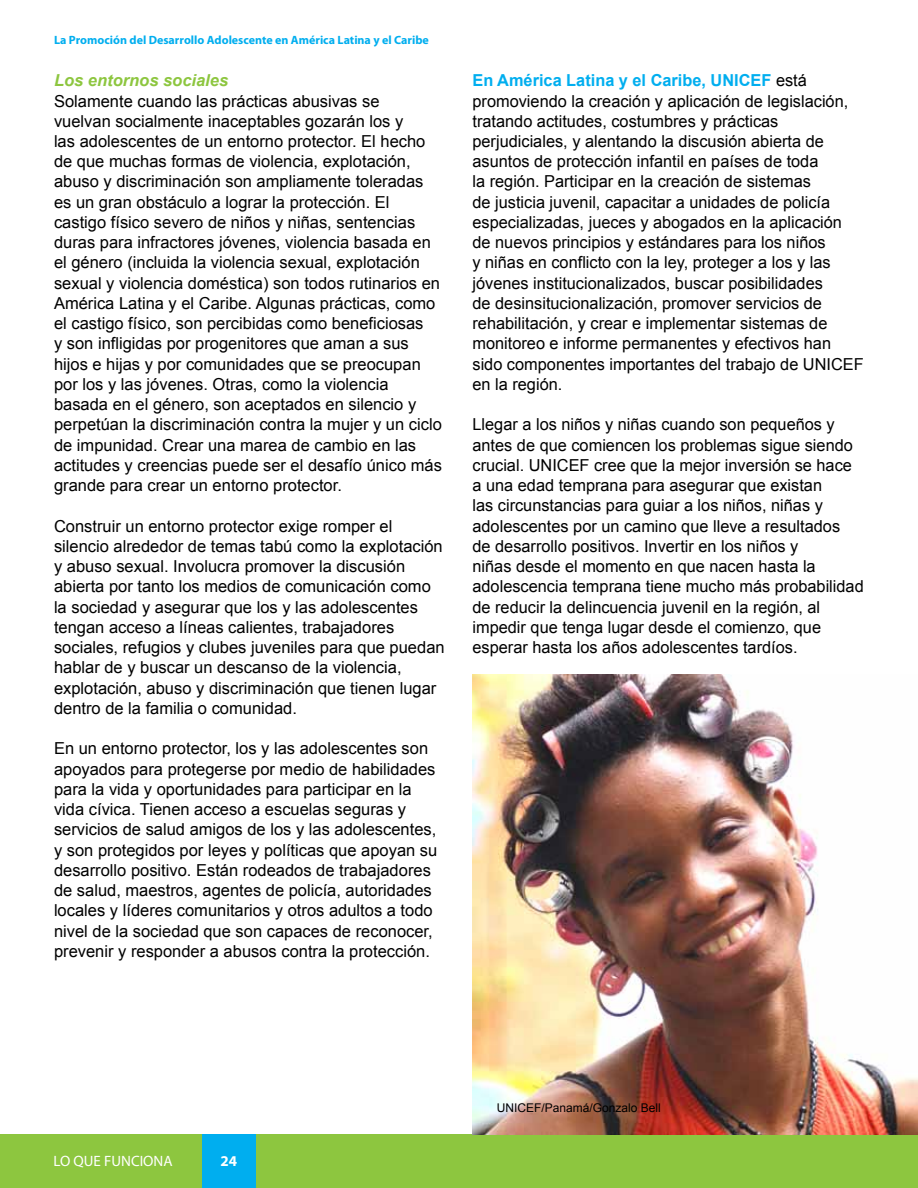
<style>
.page{position:relative;width:918px;height:1188px;background:#fff}
.page>*{position:absolute;margin:0;border:0;box-sizing:border-box;transform-origin:0 0}
.t1{font:16.5px/20.2px "Arial";color:#000}
.t2{font:italic 700 16.5px "Arial";color:#8dc63f}
.t3{font:15px "Myriad Pro";color:#fff}
.t4{font:700 15px "Myriad Pro";color:#fff}
.t5{font:700 12px "Myriad Pro";color:#00aeef}
.t6{font:12px "Arial";color:#000}
.s1{font-weight:700;color:#00aeef}
</style>
<div class="page">
<div style="left:216px;top:1134px;width:702px;height:54px;background:#8dc63f"></div>
<div style="left:0;top:1134px;width:204px;height:54px;background:#8dc63f"></div>
<div style="left:202px;top:1134px;width:54px;height:54px;background:#00aeef"></div>
<img style="left:472px;top:675px;width:446px;height:459px">
<p class="t5" style="left:54px;top:32px;width:376px">La Promoción del Desarrollo Adolescente en América Latina y el Caribe</p>
<p class="t2" style="left:54px;top:70px;width:176px">Los entornos sociales</p>
<p class="t1" style="left:54px;top:91px;width:389px">Solamente cuando las prácticas abusivas se<br>vuelvan socialmente inaceptables gozarán los y<br>las adolescentes de un entorno protector. El hecho de que muchas formas de violencia, explotación, abuso y discriminación son ampliamente toleradas es un gran obstáculo a lograr la protección. El castigo físico severo de niños y niñas, sentencias duras para infractores jóvenes, violencia basada en el género (incluida la violencia sexual, explotación sexual y violencia doméstica) son todos rutinarios en América Latina y el Caribe. Algunas prácticas, como el castigo físico, son percibidas como beneficiosas<br>y son infligidas por progenitores que aman a sus hijos e hijas y por comunidades que se preocupan por los y las jóvenes. Otras, como la violencia basada en el género, son aceptados en silencio y perpetúan la discriminación contra la mujer y un ciclo de impunidad. Crear una marea de cambio en las actitudes y creencias puede ser el desafío único más grande para crear un entorno protector.</p>
<p class="t1" style="left:54px;top:516px;width:392px">Construir un entorno protector exige romper el silencio alrededor de temas tabú como la explotación y abuso sexual. Involucra promover la discusión abierta por tanto los medios de comunicación como la sociedad y asegurar que los y las adolescentes tengan acceso a líneas calientes, trabajadores sociales, refugios y clubes juveniles para que puedan hablar de y buscar un descanso de la violencia, explotación, abuso y discriminación que tienen lugar dentro de la familia o comunidad.</p>
<p class="t1" style="left:54px;top:739px;width:385px">En un entorno protector, los y las adolescentes son apoyados para protegerse por medio de habilidades para la vida y oportunidades para participar en la vida cívica. Tienen acceso a escuelas seguras y servicios de salud amigos de los y las adolescentes, y son protegidos por leyes y políticas que apoyan su desarrollo positivo. Están rodeados de trabajadores de salud, maestros, agentes de policía, autoridades locales y líderes comunitarios y otros adultos a todo nivel de la sociedad que son capaces de reconocer, prevenir y responder a abusos contra la protección.</p>
<p class="t1" style="left:472px;top:71px;width:393px"><span class="s1">En América Latina y el Caribe, UNICEF</span> está promoviendo la creación y aplicación de legislación, tratando actitudes, costumbres y prácticas perjudiciales, y alentando la discusión abierta de asuntos de protección infantil en países de toda<br>la región. Participar en la creación de sistemas<br>de justicia juvenil, capacitar a unidades de policía especializadas, jueces y abogados en la aplicación de nuevos principios y estándares para los niños<br>y niñas en conflicto con la ley, proteger a los y las jóvenes institucionalizados, buscar posibilidades<br>de desinsitucionalización, promover servicios de rehabilitación, y crear e implementar sistemas de monitoreo e informe permanentes y efectivos han sido componentes importantes del trabajo de UNICEF en la región.</p>
<p class="t1" style="left:472px;top:415px;width:393px">Llegar a los niños y niñas cuando son pequeños y antes de que comiencen los problemas sigue siendo crucial. UNICEF cree que la mejor inversión se hace a una edad temprana para asegurar que existan<br>las circunstancias para guiar a los niños, niñas y adolescentes por un camino que lleve a resultados<br>de desarrollo positivos. Invertir en los niños y<br>niñas desde el momento en que nacen hasta la adolescencia temprana tiene mucho más probabilidad de reducir la delincuencia juvenil en la región, al impedir que tenga lugar desde el comienzo, que esperar hasta los años adolescentes tardíos.</p>
<p class="t3" style="left:54px;top:1151px;width:121px">LO QUE FUNCIONA</p>
<p class="t4" style="left:221px;top:1151px;width:18px">24</p>
<p class="t6" style="left:497px;top:1100px;width:166px">UNICEF/Panamá/Gonzalo Bell</p>
</div>
